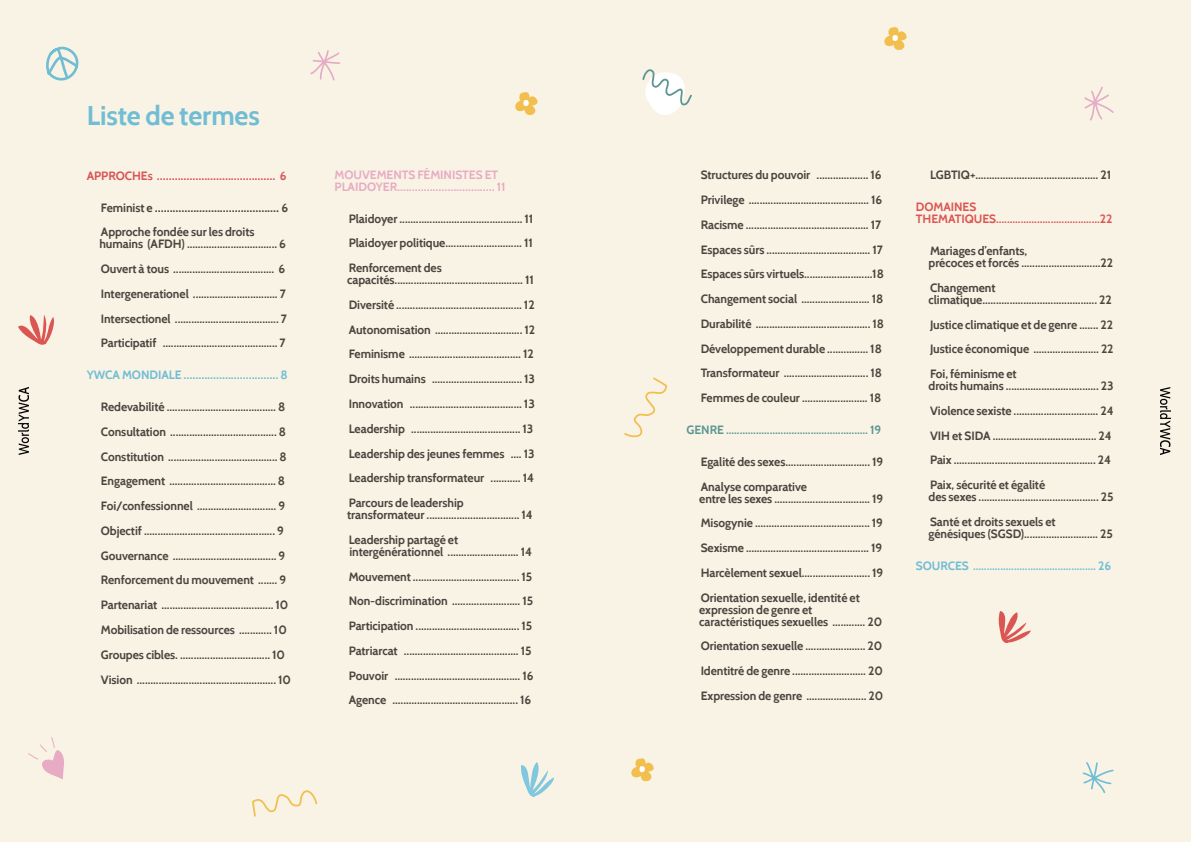
<style>
.page{position:relative;width:1191px;height:842px;background:#f9f3e5}
.page>*{position:absolute;margin:0;border:0;box-sizing:border-box;transform-origin:0 0}
.t1{font:700 27px "Cabin";letter-spacing:-.005em;color:#70bdd4}
.t2{font:700 13px "Cabin";color:#4a453f}
.t3{font:700 13px "Cabin";color:#d95454}
.t4{font:700 13px "Cabin";color:#70bdd4}
.t5{font:700 13px "Cabin";color:#e8abc4}
.t6{font:700 12px/24.8px "Cabin";letter-spacing:-.005em;color:#4a453f}
.t7{font:700 12px "Cabin";letter-spacing:-.005em;color:#5e9694}
.t8{font:700 12px/12px "Cabin";letter-spacing:-.005em;color:#db5552}
.t9{font:700 12px "Cabin";letter-spacing:-.005em;color:#70bdd4}
.t10{font:700 12px "Cabin";letter-spacing:-.005em;color:#e8abc4}
.s1{font-size:12px}
</style>
<div class="page">
<img style="left:18px;top:388px;width:10px;height:66px">
<img style="left:1160px;top:388px;width:10px;height:66px">
<svg style="left:515px;top:92px;width:23px;height:23px"></svg>
<svg style="left:884px;top:27px;width:23px;height:23px"></svg>
<svg style="left:631px;top:758px;width:23px;height:24px"></svg>
<svg style="left:28px;top:737px;width:36px;height:42px"></svg>
<svg style="left:252px;top:790px;width:66px;height:27px"></svg>
<svg style="left:624px;top:377px;width:44px;height:61px"></svg>
<svg style="left:521px;top:762px;width:33px;height:35px"></svg>
<svg style="left:18px;top:315px;width:36px;height:30px"></svg>
<svg style="left:998px;top:611px;width:33px;height:32px"></svg>
<svg style="left:46px;top:46px;width:33px;height:35px"></svg>
<svg style="left:310px;top:50px;width:30px;height:31px"></svg>
<svg style="left:1084px;top:86px;width:30px;height:35px"></svg>
<svg style="left:1082px;top:762px;width:32px;height:32px"></svg>
<svg style="left:642px;top:69px;width:50px;height:46px"></svg>
<h1 class="t1" style="left:87px;top:99px;width:175px">Liste de termes</h1>
<p class="t3" style="left:87px;top:167px;width:201px"><span class="s1">APPROCHEs</span> ........................................ <span class="s1">6</span></p>
<p class="t2" style="left:101px;top:199px;width:189px"><span class="s1">Feminist e</span> .......................................... <span class="s1">6</span></p>
<p class="t6" style="left:99px;top:226px;width:188px;line-height:12px">Approche fondée sur les droits humains (AFDH) ................................. 6</p>
<p class="t6" style="left:101px;top:257px;width:188px">Ouvert à tous ..................................... 6<br>Intergenerationel ............................... 7<br>Intersectionel ...................................... 7<br>Participatif .......................................... 7</p>
<p class="t4" style="left:87px;top:367px;width:202px"><span class="s1">YWCA MONDIALE</span> ................................ <span class="s1">8</span></p>
<p class="t6" style="left:101px;top:394px;width:192px">Redevabilité ........................................ 8<br>Consultation ....................................... 8<br>Constitution ........................................ 8<br>Engagement ....................................... 8<br>Foi/confessionnel ............................. 9<br>Objectif ................................................ 9<br>Gouvernance ...................................... 9<br>Renforcement du mouvement ....... 9<br>Partenariat ......................................... 10<br>Mobilisation de ressources ............ 10<br>Groupes cibles. ................................. 10<br>Vision ................................................... 10</p>
<p class="t10" style="left:334px;top:167px;width:165px">MOUVEMENTS FÉMINISTES ET</p>
<p class="t5" style="left:334px;top:178px;width:173px"><span class="s1">PLAIDOYER</span>................................. <span class="s1">11</span></p>
<p class="t6" style="left:349px;top:206px;width:186px;text-align:justify">Plaidoyer ............................................. 11<br>Plaidoyer politique............................ 11<br>Renforcement des</p>
<p class="t6" style="left:347px;top:268px;width:189px">capacités............................................... 11<br>Diversité .............................................. 12<br>Autonomisation ................................ 12<br>Feminisme ......................................... 12<br>Droits humains ................................. 13<br>Innovation ......................................... 13<br>Leadership ........................................ 13<br>Leadership des jeunes femmes .... 13<br>Leadership transformateur ........... 14<br>Parcours de leadership</p>
<p class="t6" style="left:347px;top:502px;width:187px">transformateur .................................. 14<br>Leadership partagé et</p>
<p class="t6" style="left:349px;top:539px;width:186px">intergénérationnel .......................... 14<br>Mouvement ....................................... 15<br>Non-discrimination ......................... 15<br>Participation ...................................... 15<br>Patriarcat .......................................... 15<br>Pouvoir .............................................. 16<br>Agence .............................................. 16</p>
<p class="t6" style="left:700px;top:163px;width:185px">Structures du pouvoir ................... 16<br>Privilege ............................................ 16<br>Racisme ............................................. 17<br>Espaces sûrs ...................................... 17<br>Espaces sûrs virtuels.........................18<br>Changement social ......................... 18<br>Durabilité .......................................... 18<br>Développement durable ............... 18<br>Transformateur ............................... 18<br>Femmes de couleur ........................ 18</p>
<p class="t7" style="left:686px;top:423px;width:196px">GENRE .................................................... 19</p>
<p class="t6" style="left:700px;top:449px;width:184px">Egalité des sexes............................... 19<br>Analyse comparative</p>
<p class="t6" style="left:699px;top:486px;width:186px;text-align:justify">entre les sexes ................................... 19<br>Misogynie .......................................... 19<br>Sexisme ............................................. 19<br>Harcèlement sexuel......................... 19<br>Orientation sexuelle, identité et</p>
<p class="t6" style="left:699px;top:603px;width:184px;line-height:12px">expression de genre et caractéristiques sexuelles ............ 20</p>
<p class="t6" style="left:700px;top:634px;width:184px;text-align:justify">Orientation sexuelle ...................... 20<br>Identitré de genre ........................... 20<br>Expression de genre ...................... 20</p>
<p class="t6" style="left:930px;top:163px;width:183px">LGBTIQ+............................................. 21</p>
<p class="t8" style="left:916px;top:201px;width:198px">DOMAINES<br>THEMATIQUES......................................22</p>
<p class="t6" style="left:928px;top:245px;width:186px;line-height:12px">Mariages d’enfants,<br>précoces et forcés .............................22</p>
<p class="t6" style="left:928px;top:282px;width:185px;line-height:12px">Changement climatique.......................................... 22</p>
<p class="t6" style="left:930px;top:312px;width:185px;text-align:justify">Justice climatique et de genre ....... 22<br>Justice économique ........................ 22<br>Foi, féminisme et</p>
<p class="t6" style="left:928px;top:373px;width:187px">droits humains .................................. 23<br>Violence sexiste ............................... 24<br>VIH et SIDA ...................................... 24<br>Paix .................................................... 24<br>Paix, sécurité et égalité</p>
<p class="t6" style="left:928px;top:484px;width:187px">des sexes ............................................ 25<br>Santé et droits sexuels et</p>
<p class="t6" style="left:928px;top:521px;width:186px">génésiques (SGSD)........................... 25</p>
<p class="t9" style="left:916px;top:558px;width:197px">SOURCES ............................................. 26</p>
</div>
